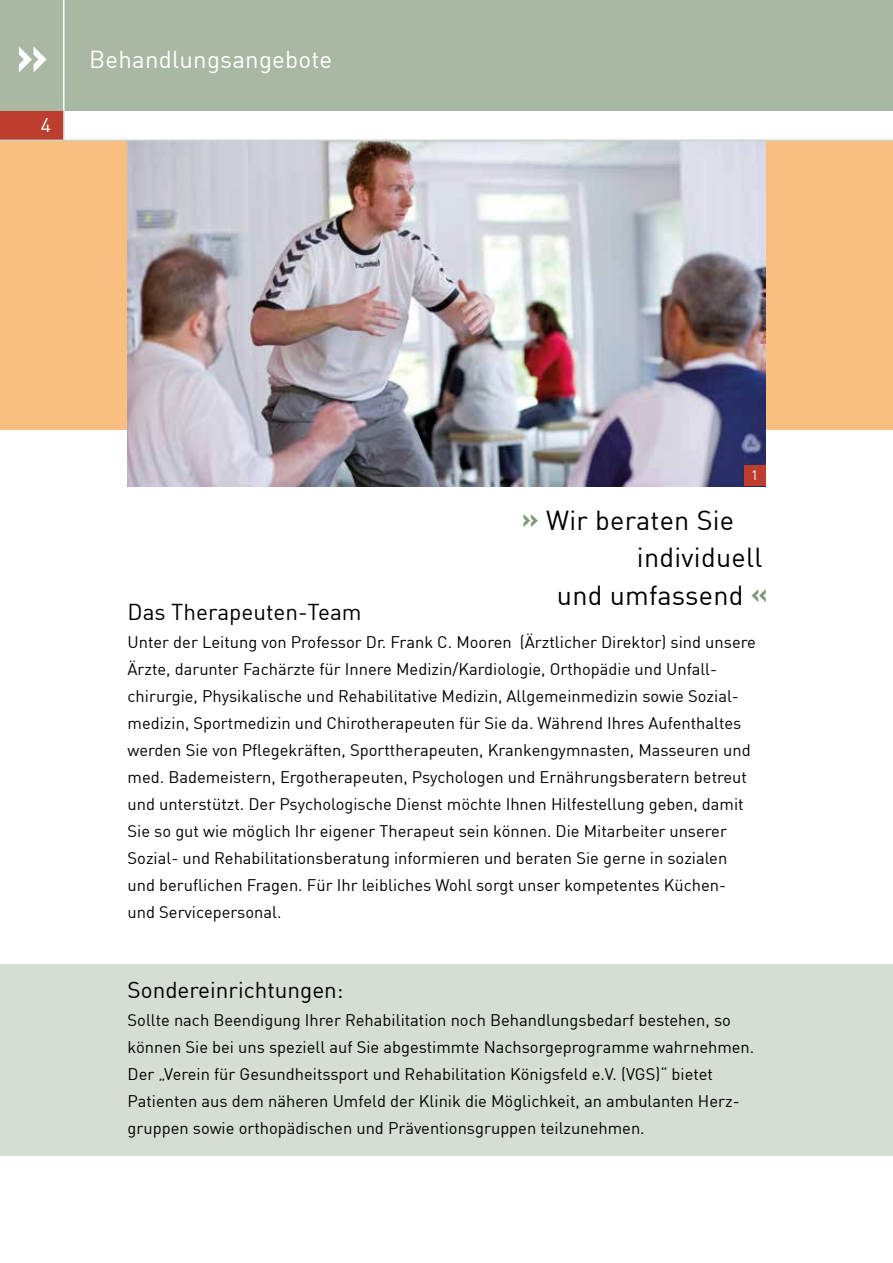
<style>
.page{position:relative;width:893px;height:1263px;background:#fff}
.page>*{position:absolute;margin:0;border:0;box-sizing:border-box;transform-origin:0 0}
.t1{font:27px "DIN";letter-spacing:.01em;color:#000}
.t2{font:24px "DIN";letter-spacing:.01em;color:#fff}
.t3{font:22.5px "DIN";color:#000}
.t4{font:19.5px "DIN";color:#fff}
.t5{font:16.5px/27px "DIN";color:#000}
.t6{font:13.5px "DIN";color:#fff}
.s1{font-weight:700;font-size:52.5px}
.s2{font-weight:700;color:#809879}
</style>
<div class="page">
<div style="left:0;top:111px;width:64px;height:29px;background:#bd3e2e"></div>
<div style="left:0;top:0;width:893px;height:111px;background:#a8b8a2"></div>
<hr style="left:63px;top:111px;width:2px;height:29px;background:#cad3c6">
<hr style="left:63px;top:0;width:2px;height:111px;background:#fff">
<div style="left:0;top:964px;width:893px;height:191px;background:#d6ded4"></div>
<div style="left:0;top:140px;width:893px;height:289px;background:#fabe81"></div>
<img style="left:128px;top:141px;width:637px;height:345px">
<div style="left:744px;top:465px;width:21px;height:21px;background:#bd3e2e"></div>
<hr style="left:0;top:140px;width:893px;height:1px;background:#cad3c6">
<h2 class="t2" style="left:15px;top:44px;width:318px"><span class="s1">»</span> Behandlungsangebote</h2>
<p class="t4" style="left:41px;top:113px;width:12px">4</p>
<p class="t6" style="left:751px;top:467px;width:9px">1</p>
<h1 class="t1" style="left:522px;top:503px;width:214px"><span class="s2">»</span> Wir beraten Sie</h1>
<h1 class="t1" style="left:637px;top:541px;width:127px">individuell</h1>
<h1 class="t1" style="left:557px;top:578px;width:212px">und umfassend <span class="s2">«</span></h1>
<h3 class="t3" style="left:128px;top:597px;width:236px">Das Therapeuten-Team</h3>
<p class="t5" style="left:128px;top:628px;width:630px">Unter der Leitung von Professor Dr. Frank C. Mooren (Ärztlicher Direktor) sind unsere Ärzte, darunter Fachärzte für Innere Medizin/Kardiologie, Orthopädie und Unfall&shy;chirurgie, Physikalische und Rehabilitative Medizin, Allgemeinmedizin sowie Sozial&shy;medizin, Sportmedizin und Chirotherapeuten für Sie da. Während Ihres Aufenthaltes werden Sie von Pflegekräften, Sporttherapeuten, Krankengymnasten, Masseuren und med. Bademeistern, Ergotherapeuten, Psychologen und Ernährungsberatern betreut und unterstützt. Der Psychologische Dienst möchte Ihnen Hilfestellung geben, damit Sie so gut wie möglich Ihr eigener Therapeut sein können. Die Mitarbeiter unserer Sozial- und Rehabilitationsberatung informieren und beraten Sie gerne in sozialen und beruflichen Fragen. Für Ihr leibliches Wohl sorgt unser kompetentes Küchen&shy;und Servicepersonal.</p>
<h3 class="t3" style="left:128px;top:975px;width:218px">Sondereinrichtungen:</h3>
<p class="t5" style="left:128px;top:1006px;width:628px">Sollte nach Beendigung Ihrer Rehabilitation noch Behandlungsbedarf bestehen, so können Sie bei uns speziell auf Sie abgestimmte Nachsorgeprogramme wahrnehmen.<br>Der „Verein für Gesundheitssport und Rehabilitation Königsfeld e.V. (VGS)“ bietet Patienten aus dem näheren Umfeld der Klinik die Möglichkeit, an ambulanten Herz&shy;gruppen sowie orthopädischen und Präventionsgruppen teilzunehmen.</p>
</div>
